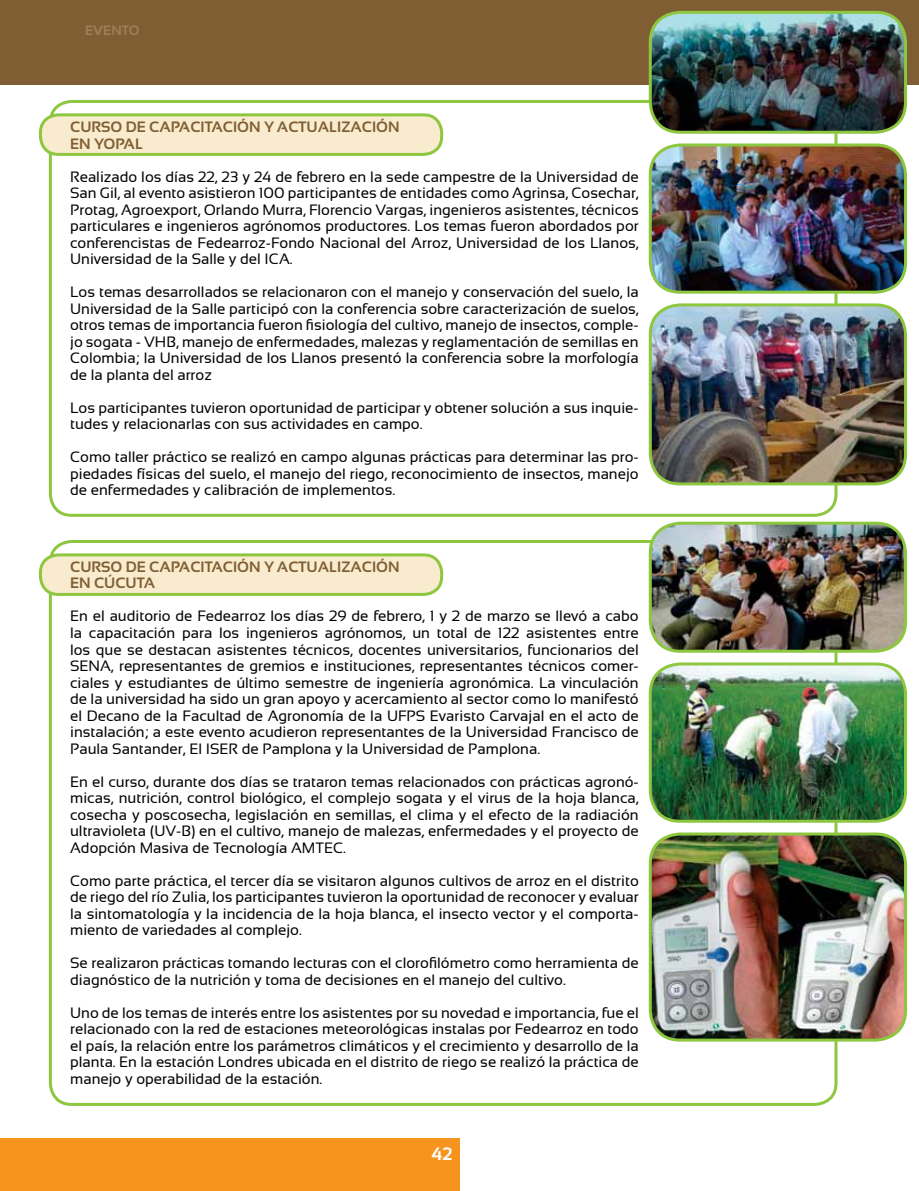
<style>
.page{position:relative;width:919px;height:1191px;background:#fff}
.page>*{position:absolute;margin:0;border:0;box-sizing:border-box;transform-origin:0 0}
.t1{font:700 18px "Sansation";color:#fff}
.t2{font:15px/16.5px "Sansation";color:#000;text-align:justify}
.t3{font:700 15px/16.5px "Sansation";color:#7f5e33}
.t4{font:700 13.5px "Sansation";color:#9d7f58}
</style>
<div class="page">
<div style="left:0;top:0;width:918px;height:85px;background:#7f5e33"></div>
<div style="left:0;top:1138px;width:459px;height:53px;background:#f7941e"></div>
<div style="left:49px;top:100px;width:788px;height:417px;border:3px solid #8dc63f;border-radius:21px"></div>
<div style="left:40px;top:115px;width:401px;height:39px;background:#f9ebce;border-radius:18px"></div>
<div style="left:39px;top:113px;width:404px;height:43px;border:3px solid #8dc63f;border-radius:18px"></div>
<img style="left:652px;top:12px;width:253px;height:118px">
<div style="left:648px;top:11px;width:259px;height:123px;border:3px solid #8dc63f;border-radius:30px"></div>
<img style="left:652px;top:147px;width:253px;height:143px">
<div style="left:648px;top:143px;width:259px;height:151px;border:3px solid #8dc63f;border-radius:30px"></div>
<img style="left:652px;top:306px;width:253px;height:178px">
<div style="left:648px;top:303px;width:259px;height:182px;border:3px solid #8dc63f;border-radius:30px"></div>
<div style="left:40px;top:555px;width:401px;height:39px;background:#f9ebce;border-radius:18px"></div>
<div style="left:39px;top:553px;width:404px;height:43px;border:3px solid #8dc63f;border-radius:18px"></div>
<img style="left:652px;top:525px;width:253px;height:126px">
<div style="left:648px;top:521px;width:259px;height:131px;border:3px solid #8dc63f;border-radius:30px"></div>
<img style="left:652px;top:666px;width:253px;height:155px">
<div style="left:648px;top:662px;width:259px;height:160px;border:3px solid #8dc63f;border-radius:30px"></div>
<img style="left:652px;top:836px;width:253px;height:204px">
<div style="left:648px;top:832px;width:259px;height:209px;border:3px solid #8dc63f;border-radius:30px"></div>
<p class="t4" style="left:85px;top:22px;width:56px">EVENTO</p>
<p class="t3" style="left:70px;top:119px;width:331px">CURSO DE CAPACITACIÓN Y ACTUALIZACIÓN<br>EN YOPAL</p>
<p class="t2" style="left:70px;top:168px;width:570px">Realizado los días 22, 23 y 24 de febrero en la sede campestre de la Universidad de San Gil, al evento asistieron 100 participantes de entidades como Agrinsa, Cosechar, Protag, Agroexport, Orlando Murra, Florencio Vargas, ingenieros asistentes, técnicos particulares e ingenieros agrónomos productores. Los temas fueron abordados por conferencistas de Fedearroz-Fondo Nacional del Arroz, Universidad de los Llanos, Universidad de la Salle y del ICA.</p>
<p class="t2" style="left:70px;top:284px;width:570px">Los temas desarrollados se relacionaron con el manejo y conservación del suelo, la Universidad de la Salle participó con la conferencia sobre caracterización de suelos, otros temas de importancia fueron fisiología del cultivo, manejo de insectos, comple&shy;jo sogata - VHB, manejo de enfermedades, malezas y reglamentación de semillas en Colombia; la Universidad de los Llanos presentó la conferencia sobre la morfología de la planta del arroz</p>
<p class="t2" style="left:70px;top:399px;width:570px">Los participantes tuvieron oportunidad de participar y obtener solución a sus inquie&shy;tudes y relacionarlas con sus actividades en campo.</p>
<p class="t2" style="left:70px;top:449px;width:570px">Como taller práctico se realizó en campo algunas prácticas para determinar las pro&shy;piedades físicas del suelo, el manejo del riego, reconocimiento de insectos, manejo de enfermedades y calibración de implementos.</p>
<p class="t3" style="left:70px;top:558px;width:331px">CURSO DE CAPACITACIÓN Y ACTUALIZACIÓN<br>EN CÚCUTA</p>
<p class="t2" style="left:70px;top:608px;width:570px">En el auditorio de Fedearroz los días 29 de febrero, 1 y 2 de marzo se llevó a cabo la capacitación para los ingenieros agrónomos, un total de 122 asistentes entre los que se destacan asistentes técnicos, docentes universitarios, funcionarios del SENA, representantes de gremios e instituciones, representantes técnicos comer&shy;ciales y estudiantes de último semestre de ingeniería agronómica. La vinculación de la universidad ha sido un gran apoyo y acercamiento al sector como lo manifestó el Decano de la Facultad de Agronomía de la UFPS Evaristo Carvajal en el acto de instalación; a este evento acudieron representantes de la Universidad Francisco de Paula Santander, El ISER de Pamplona y la Universidad de Pamplona.</p>
<p class="t2" style="left:70px;top:773px;width:570px">En el curso, durante dos días se trataron temas relacionados con prácticas agronó&shy;micas, nutrición, control biológico, el complejo sogata y el virus de la hoja blanca, cosecha y poscosecha, legislación en semillas, el clima y el efecto de la radiación ultravioleta (UV-B) en el cultivo, manejo de malezas, enfermedades y el proyecto de Adopción Masiva de Tecnología AMTEC.</p>
<p class="t2" style="left:70px;top:872px;width:570px">Como parte práctica, el tercer día se visitaron algunos cultivos de arroz en el distrito de riego del río Zulia, los participantes tuvieron la oportunidad de reconocer y evaluar la sintomatología y la incidencia de la hoja blanca, el insecto vector y el comporta&shy;miento de variedades al complejo.</p>
<p class="t2" style="left:70px;top:954px;width:570px">Se realizaron prácticas tomando lecturas con el clorofilómetro como herramienta de diagnóstico de la nutrición y toma de decisiones en el manejo del cultivo.</p>
<p class="t2" style="left:70px;top:1004px;width:570px">Uno de los temas de interés entre los asistentes por su novedad e importancia, fue el relacionado con la red de estaciones meteorológicas instalas por Fedearroz en todo el país, la relación entre los parámetros climáticos y el crecimiento y desarrollo de la planta. En la estación Londres ubicada en el distrito de riego se realizó la práctica de manejo y operabilidad de la estación.</p>
<p class="t1" style="left:431px;top:1143px;width:23px">42</p>
</div>
